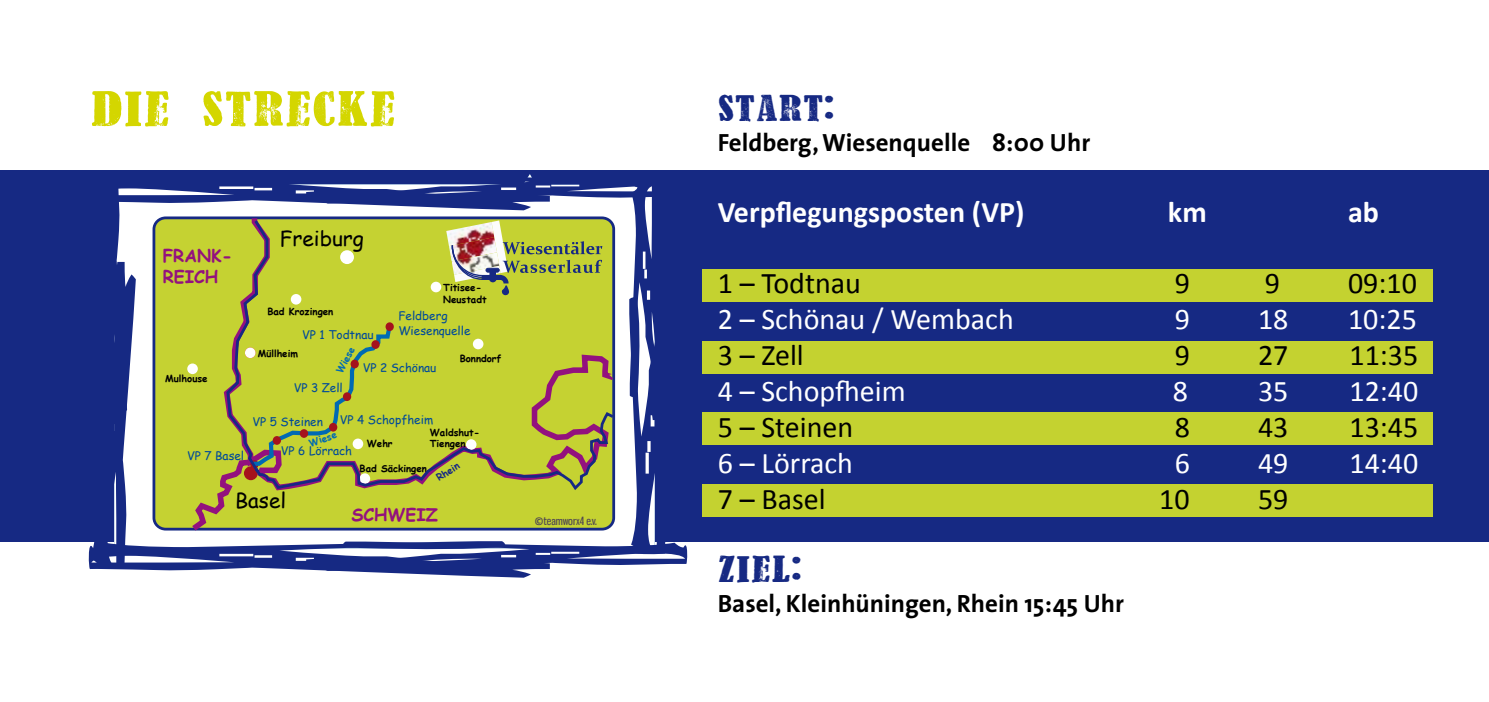
<style>
.page{position:relative;width:1489px;height:702px;background:#fff}
.page>*{position:absolute;margin:0;border:0;box-sizing:border-box;transform-origin:0 0}
.t1{font:50px "Reprise Title";color:#d4d600;scale:1.25 1}
.t2{font:37.5px "Reprise Title";color:#162983;scale:1.25 1}
.t3{font:30px "Calibri";color:#fff}
.t4{font:30px "Calibri";color:#000}
.t5{font:700 30px "Calibri";color:#fff}
.t6{font:700 25px "The Sans";color:#000}
.t7{font:20.75px "Comic Sans MS";color:#000}
.t8{font:700 17.25px/20.8px "Comic Sans MS";color:#93117e}
.t9{font:11.75px/14.2px "Comic Sans MS";color:#004a99}
.t10{font:11px "Gnuolane Rg";color:#4f4652}
.t11{font:700 9.75px/11.8px "Comic Sans MS";color:#000}
.t12{font:700 9.75px "Comic Sans MS";color:#006ab3}
.t13{font:700 9.75px "Comic Sans MS";color:#162983}
.s1{font-family:"Calibri";font-weight:700}
</style>
<div class="page">
<div style="left:0;top:170px;width:1488px;height:371px;background:#162983"></div>
<div style="left:701px;top:269px;width:730px;height:33px;background:#c4d230"></div>
<div style="left:701px;top:341px;width:730px;height:32px;background:#c4d230"></div>
<div style="left:701px;top:412px;width:730px;height:33px;background:#c4d230"></div>
<div style="left:701px;top:483px;width:730px;height:33px;background:#c4d230"></div>
<svg style="left:82px;top:174px;width:606px;height:403px"></svg>
<h1 class="t1" style="left:90px;top:83px;width:246px">DIE STRECKE</h1>
<h3 class="t8" style="left:163px;top:244px;width:71px">FRANK-<br>REICH</h3>
<p class="t11" style="left:165px;top:372px;width:44px">Mulhouse</p>
<p class="t9" style="left:187px;top:448px;width:59px">VP 7 Basel</p>
<h3 class="t7" style="left:280px;top:223px;width:86px">Freiburg</h3>
<p class="t11" style="left:267px;top:305px;width:67px">Bad Krozingen</p>
<p class="t9" style="left:302px;top:328px;width:73px">VP 1 Todtnau</p>
<p class="t11" style="left:443px;top:281px;width:45px">Titisee-<br>Neustadt</p>
<p class="t9" style="left:398px;top:309px;width:74px">Feldberg<br>Wiesenquelle</p>
<p class="t11" style="left:258px;top:347px;width:42px">Müllheim</p>
<p class="t12" style="left:332px;top:369px;width:30px;rotate:-63deg">Wiese</p>
<p class="t9" style="left:294px;top:380px;width:51px">VP 3 Zell</p>
<p class="t9" style="left:362px;top:360px;width:75px">VP 2 Schönau</p>
<p class="t11" style="left:459px;top:352px;width:43px">Bonndorf</p>
<p class="t9" style="left:252px;top:414px;width:72px">VP 5 Steinen</p>
<p class="t9" style="left:340px;top:412px;width:95px">VP 4 Schopfheim</p>
<p class="t11" style="left:430px;top:426px;width:51px">Waldshut-<br>Tiengen</p>
<p class="t12" style="left:307px;top:436px;width:30px;rotate:-19deg">Wiese</p>
<p class="t11" style="left:367px;top:437px;width:27px">Wehr</p>
<p class="t11" style="left:359px;top:462px;width:69px">Bad Säckingen</p>
<p class="t9" style="left:281px;top:443px;width:73px">VP 6 Lörrach</p>
<p class="t13" style="left:433px;top:472px;width:27px;rotate:-32deg">Rhein</p>
<h3 class="t7" style="left:235px;top:485px;width:53px">Basel</h3>
<h3 class="t8" style="left:351px;top:504px;width:88px">SCHWEIZ</h3>
<p class="t10" style="left:534px;top:514px;width:64px"><span class="s1">©</span>teamworx4 e.v.</p>
<h2 class="t2" style="left:717px;top:89px;width:95px">START:</h2>
<h3 class="t6" style="left:717px;top:121px;width:374px">Feldberg, Wiesenquelle 8:00 Uhr</h3>
<h3 class="t5" style="left:717px;top:192px;width:308px">Verpflegungsposten (VP)</h3>
<h3 class="t5" style="left:1167px;top:192px;width:40px">km</h3>
<h3 class="t5" style="left:1347px;top:192px;width:32px">ab</h3>
<h3 class="t4" style="left:717px;top:264px;width:145px">1 – Todtnau</h3>
<h3 class="t4" style="left:1174px;top:264px;width:17px">9</h3>
<h3 class="t4" style="left:1264px;top:264px;width:17px">9</h3>
<h3 class="t4" style="left:1347px;top:264px;width:70px">09:10</h3>
<h3 class="t3" style="left:717px;top:300px;width:297px">2 – Schönau / Wembach</h3>
<h3 class="t3" style="left:1174px;top:300px;width:17px">9</h3>
<h3 class="t3" style="left:1257px;top:300px;width:32px">18</h3>
<h3 class="t3" style="left:1347px;top:300px;width:70px">10:25</h3>
<h3 class="t4" style="left:717px;top:336px;width:87px">3 – Zell</h3>
<h3 class="t4" style="left:1174px;top:336px;width:17px">9</h3>
<h3 class="t4" style="left:1257px;top:336px;width:32px">27</h3>
<h3 class="t4" style="left:1349px;top:336px;width:70px">11:35</h3>
<h3 class="t3" style="left:717px;top:372px;width:189px">4 – Schopfheim</h3>
<h3 class="t3" style="left:1172px;top:372px;width:17px">8</h3>
<h3 class="t3" style="left:1257px;top:372px;width:32px">35</h3>
<h3 class="t3" style="left:1349px;top:372px;width:70px">12:40</h3>
<h3 class="t4" style="left:717px;top:408px;width:137px">5 – Steinen</h3>
<h3 class="t4" style="left:1174px;top:408px;width:17px">8</h3>
<h3 class="t4" style="left:1257px;top:408px;width:32px">43</h3>
<h3 class="t4" style="left:1349px;top:408px;width:70px">13:45</h3>
<h3 class="t3" style="left:717px;top:444px;width:137px">6 – Lörrach</h3>
<h3 class="t3" style="left:1174px;top:444px;width:17px">6</h3>
<h3 class="t3" style="left:1257px;top:444px;width:32px">49</h3>
<h3 class="t3" style="left:1349px;top:444px;width:70px">14:40</h3>
<h3 class="t4" style="left:717px;top:480px;width:109px">7 – Basel</h3>
<h3 class="t4" style="left:1159px;top:480px;width:32px">10</h3>
<h3 class="t4" style="left:1257px;top:480px;width:32px">59</h3>
<h2 class="t2" style="left:717px;top:550px;width:69px">ZIEL:</h2>
<h3 class="t6" style="left:717px;top:583px;width:408px">Basel, Kleinhüningen, Rhein 15:45 Uhr</h3>
</div>
